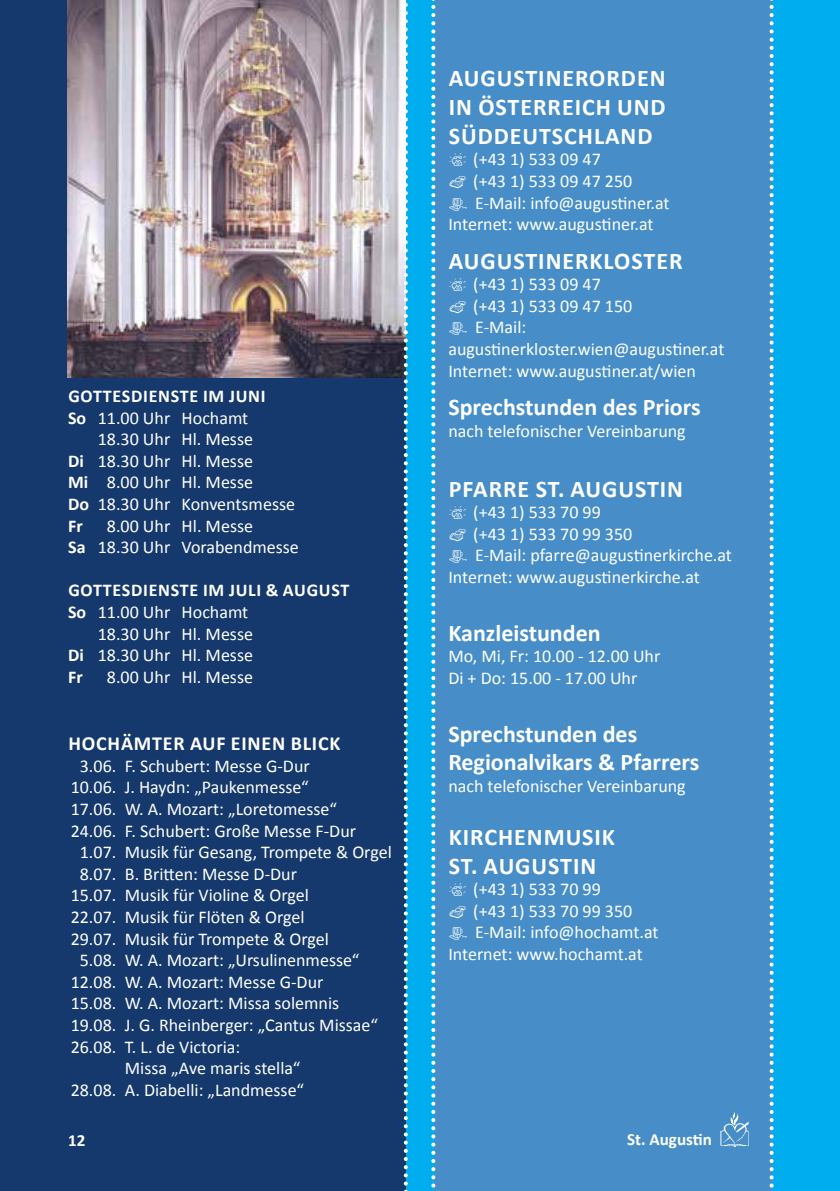
<style>
.page{position:relative;width:840px;height:1191px;background:#fff}
.page>*{position:absolute;margin:0;border:0;box-sizing:border-box;transform-origin:0 0}
.t1{font:700 24px/28.8px "Calibri";letter-spacing:.04em;color:#fff;text-align:justify}
.t2{font:700 24px/28.8px "Calibri";color:#fff}
.t3{font:700 20px "Calibri";letter-spacing:.04em;color:#fff}
.t4{font:18px/21.6px "Calibri";color:#fff;text-align:center}
.t5{font:700 18px "Calibri";letter-spacing:.04em;color:#fff}
.t6{font:700 17px "Calibri";color:#fff}
.s1{font-weight:700}
</style>
<div class="page">
<div style="left:0;top:0;width:839px;height:1191px;background:#00aeef"></div>
<div style="left:434px;top:0;width:337px;height:1191px;background:#478ec8"></div>
<div style="left:0;top:0;width:405px;height:1191px;background:#15396c"></div>
<img style="left:720px;top:1112px;width:29px;height:34px">
<img style="left:67px;top:0;width:336px;height:377px">
<svg style="left:403px;top:0;width:4px;height:1191px"></svg>
<svg style="left:431px;top:0;width:4px;height:1188px"></svg>
<svg style="left:769px;top:0;width:4px;height:1191px"></svg>
<p class="t5" style="left:68px;top:384px;width:198px">GOTTESDIENSTE IM JUNI</p>
<p class="t4" style="left:68px;top:407px;width:182px"><span class="s1">SO</span> 11.00 Uhr Hochamt</p>
<p class="t4" style="left:98px;top:428px;width:157px">18.30 Uhr Hl. Messe</p>
<p class="t4" style="left:68px;top:450px;width:186px"><span class="s1">DI</span> 18.30 Uhr Hl. Messe</p>
<p class="t4" style="left:68px;top:472px;width:186px"><span class="s1">MI</span> 8.00 Uhr Hl. Messe</p>
<p class="t4" style="left:68px;top:493px;width:228px"><span class="s1">DO</span> 18.30 Uhr Konventsmesse</p>
<p class="t5" style="left:68px;top:514px;width:16px">FR</p>
<p class="t4" style="left:68px;top:515px;width:232px">8.00 Uhr Hl. Messe<br><span class="s1">SA</span> 18.30 Uhr Vorabendmesse</p>
<p class="t5" style="left:68px;top:579px;width:23px">GOTTESDIENSTE</p>
<p class="t5" style="left:203px;top:579px;width:148px">IM JULI &amp; AUGUST</p>
<p class="t4" style="left:68px;top:601px;width:182px"><span class="s1">SO</span> 11.00 Uhr Hochamt</p>
<p class="t4" style="left:98px;top:623px;width:157px">18.30 Uhr Hl. Messe</p>
<p class="t4" style="left:68px;top:644px;width:186px"><span class="s1">DI</span> 18.30 Uhr Hl. Messe</p>
<p class="t5" style="left:68px;top:665px;width:16px">FR</p>
<p class="t4" style="left:107px;top:666px;width:147px">8.00 Uhr Hl. Messe</p>
<p class="t3" style="left:68px;top:730px;width:271px">HOCHÄMTER AUF EINEN BLICK</p>
<p class="t4" style="left:80px;top:755px;width:231px">3.06. F. Schubert: Messe G-Dur</p>
<p class="t4" style="left:71px;top:776px;width:239px">10.06. J. Haydn: „Paukenmesse“</p>
<p class="t4" style="left:71px;top:798px;width:267px">17.06. W. A. Mozart: „Loretomesse“</p>
<p class="t4" style="left:71px;top:820px;width:287px">24.06. F. Schubert: Große Messe F-Dur</p>
<p class="t4" style="left:80px;top:841px;width:313px">1.07. Musik für Gesang, Trompete &amp; Orgel</p>
<p class="t4" style="left:80px;top:863px;width:218px">8.07. B. Britten: Messe D-Dur</p>
<p class="t4" style="left:71px;top:884px;width:239px">15.07. Musik für Violine &amp; Orgel</p>
<p class="t4" style="left:71px;top:906px;width:235px">22.07. Musik für Flöten &amp; Orgel</p>
<p class="t4" style="left:71px;top:928px;width:260px">29.07. Musik für Trompete &amp; Orgel</p>
<p class="t4" style="left:80px;top:949px;width:281px">5.08. W. A. Mozart: „Ursulinenmesse“</p>
<p class="t4" style="left:71px;top:971px;width:254px">12.08. W. A. Mozart: Messe G-Dur</p>
<p class="t4" style="left:71px;top:992px;width:270px">15.08. W. A. Mozart: Missa solemnis</p>
<p class="t4" style="left:71px;top:1014px;width:308px">19.08. J. G. Rheinberger: „Cantus Missae“</p>
<p class="t4" style="left:71px;top:1036px;width:171px">26.08. T. L. de Victoria:</p>
<p class="t4" style="left:125px;top:1057px;width:177px">Missa „Ave maris stella“</p>
<p class="t4" style="left:71px;top:1079px;width:235px">28.08. A. Diabelli: „Landmesse“</p>
<h1 class="t1" style="left:448px;top:64px;width:218px">AUGUSTINERORDEN IN ÖSTERREICH UND SÜDDEUTSCHLAND</h1>
<p class="t4" style="left:448px;top:149px;width:154px">✔ (+43 1) 533 09 47</p>
<p class="t4" style="left:473px;top:170px;width:160px">(+43 1) 533 09 47 250</p>
<p class="t4" style="left:475px;top:192px;width:196px">E-Mail: info@augustiner.at</p>
<p class="t4" style="left:448px;top:213px;width:207px">Internet: www.augustiner.at</p>
<h1 class="t1" style="left:448px;top:246px;width:235px">AUGUSTINERKLOSTER</h1>
<p class="t4" style="left:448px;top:273px;width:154px">✔ (+43 1) 533 09 47</p>
<p class="t4" style="left:473px;top:295px;width:160px">(+43 1) 533 09 47 150</p>
<p class="t4" style="left:475px;top:317px;width:53px">E-Mail:</p>
<p class="t4" style="left:448px;top:338px;width:277px">augustinerkloster.wien@augustiner.at</p>
<p class="t4" style="left:448px;top:360px;width:249px">Internet: www.augustiner.at/wien</p>
<h1 class="t2" style="left:448px;top:392px;width:254px">SPRECHSTUNDEN DES PRIORS</h1>
<p class="t4" style="left:448px;top:420px;width:239px">nach telefonischer Vereinbarung</p>
<h1 class="t1" style="left:448px;top:474px;width:235px">PFARRE ST. AUGUSTIN</h1>
<p class="t4" style="left:448px;top:501px;width:154px">✔ (+43 1) 533 70 99</p>
<p class="t4" style="left:473px;top:523px;width:160px">(+43 1) 533 70 99 350</p>
<p class="t4" style="left:475px;top:545px;width:258px">E-Mail: pfarre@augustinerkirche.at</p>
<p class="t4" style="left:448px;top:566px;width:253px">Internet: www.augustinerkirche.at</p>
<h1 class="t2" style="left:448px;top:618px;width:154px">KANZLEISTUNDEN</h1>
<p class="t4" style="left:448px;top:645px;width:213px;text-align:left">Mo, Mi, Fr: 10.00 - 12.00 Uhr<br>Di + Do: 15.00 - 17.00 Uhr</p>
<h1 class="t2" style="left:448px;top:719px;width:252px">SPRECHSTUNDEN DES<br>REGIONALVIKARS &amp; PFARRERS</h1>
<p class="t4" style="left:448px;top:775px;width:239px">nach telefonischer Vereinbarung</p>
<h1 class="t1" style="left:448px;top:822px;width:166px">KIRCHENMUSIK<br>ST. AUGUSTIN</h1>
<p class="t4" style="left:448px;top:878px;width:154px">✔ (+43 1) 533 70 99</p>
<p class="t4" style="left:473px;top:900px;width:160px">(+43 1) 533 70 99 350</p>
<p class="t4" style="left:475px;top:921px;width:185px">E-Mail: info@hochamt.at</p>
<p class="t4" style="left:448px;top:943px;width:196px">Internet: www.hochamt.at</p>
<p class="t6" style="left:68px;top:1129px;width:19px">12</p>
<p class="t6" style="left:626px;top:1128px;width:86px">ST. AUGUSTIN</p>
</div>
